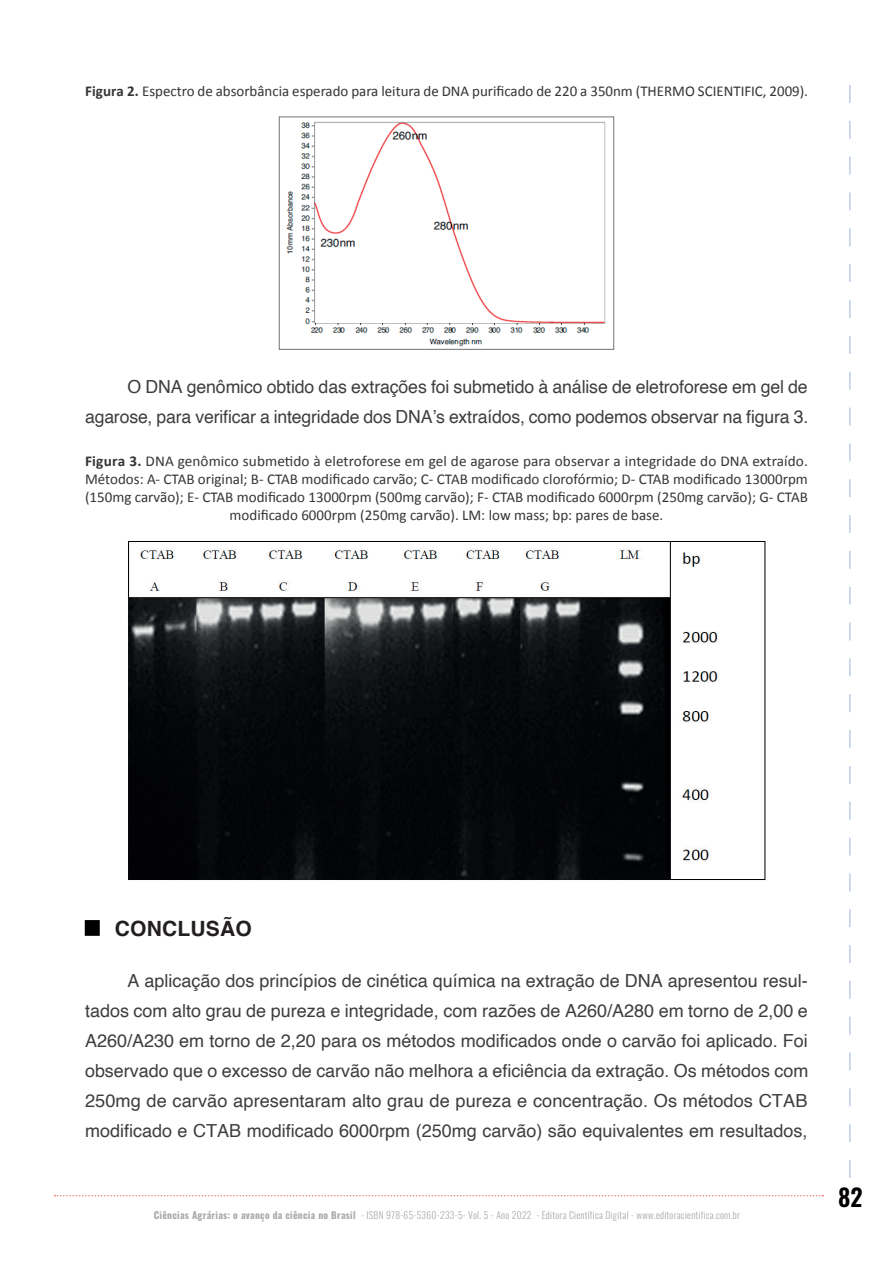
<style>
.page{position:relative;width:893px;height:1263px;background:#fff}
.page>*{position:absolute;margin:0;border:0;box-sizing:border-box;transform-origin:0 0}
.t1{font:600 24px "Oswald";color:#040101}
._01_titulo{font:700 21px "Helvetica";letter-spacing:.01em;color:#231f20}
._04_texto{font:18px/30px "Helvetica";letter-spacing:-.005em;color:#3e3e3f;text-align:right}
._06_figura-quadro-ta{font:15px/18px "Calibri";color:#363536;text-align:center}
.t2{font:300 9.6px "Oswald";letter-spacing:.03em;color:#a7aaaa}
.s1{font-weight:700}
</style>
<div class="page">
<svg style="left:54px;top:1195px;width:769px;height:1px"></svg>
<svg style="left:849px;top:85px;width:2px;height:1093px"></svg>
<div style="left:85px;top:920px;width:15px;height:16px;background:#000"></div>
<img style="left:286px;top:122px;width:320px;height:225px">
<div style="left:279px;top:116px;width:335px;height:234px;border:1px solid #808285"></div>
<img style="left:128px;top:541px;width:637px;height:340px">
<p class="_06_figura-quadro-ta" style="left:85px;top:82px;width:724px"><span class="s1">Figura 2.</span> Espectro de absorbância esperado para leitura de DNA purificado de 220 a 350nm (THERMO SCIENTIFIC, 2009).</p>
<p class="_04_texto" style="left:85px;top:372px;width:725px">O DNA genômico obtido das extrações foi submetido à análise de eletroforese em gel de agarose, para verificar a integridade dos DNA’s extraídos, como podemos observar na figura 3.</p>
<p class="_06_figura-quadro-ta" style="left:85px;top:452px;width:724px"><span class="s1">Figura 3.</span> DNA genômico submetido à eletroforese em gel de agarose para observar a integridade do DNA extraído.<br>Métodos: A- CTAB original; B- CTAB modificado carvão; C- CTAB modificado clorofórmio; D- CTAB modificado 13000rpm (150mg carvão); E- CTAB modificado 13000rpm (500mg carvão); F- CTAB modificado 6000rpm (250mg carvão); G- CTAB modificado 6000rpm (250mg carvão). LM: low mass; bp: pares de base.</p>
<p class="_01_titulo" style="left:115px;top:916px;width:139px">CONCLUSÃO</p>
<p class="_04_texto" style="left:85px;top:966px;width:725px;text-align:justify;text-indent:43px">A aplicação dos princípios de cinética química na extração de DNA apresentou resul&shy;tados com alto grau de pureza e integridade, com razões de A260/A280 em torno de 2,00 e A260/A230 em torno de 2,20 para os métodos modificados onde o carvão foi aplicado. Foi observado que o excesso de carvão não melhora a eficiência da extração. Os métodos com 250mg de carvão apresentaram alto grau de pureza e concentração. Os métodos CTAB modificado e CTAB modificado 6000rpm (250mg carvão) são equivalentes em resultados,</p>
<p class="t2" style="left:154px;top:1206px;width:587px"><span class="s1">Ciências Agrárias: o avanço da ciência no Brasil</span> - ISBN 978-65-5360-233-5- Vol. 5 - Ano 2022 - Editora Científica Digital - www.editoracientifica.com.br</p>
<h1 class="t1" style="left:838px;top:1184px;width:26px">82</h1>
</div>
